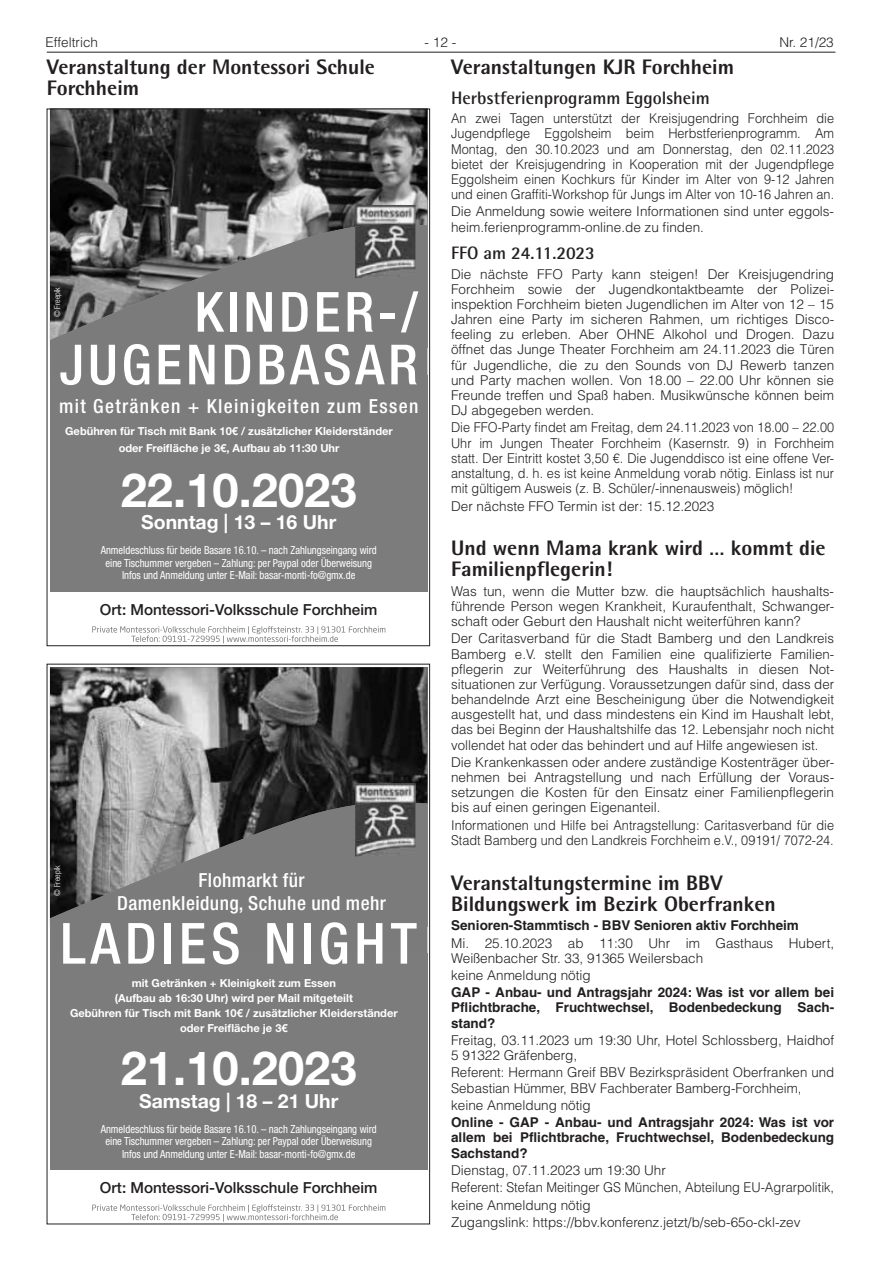
<style>
.page{position:relative;width:881px;height:1263px;background:#fff}
.page>*{position:absolute;margin:0;border:0;box-sizing:border-box;transform-origin:0 0}
.t1{font:500 condensed 56.85px "Helvetica Neue LT Std";letter-spacing:.085em;color:#fff}
.t2{font:500 condensed 55.35px/52.7px "Helvetica Neue LT Std";letter-spacing:.07em;color:#fff;text-align:right}
.t3{font:700 47.1px "Helvetica Neue LT Std";color:#fff}
.t4{font:800 21px/21.1px "Agfa Rotis Semisans";color:#231f20}
.t5{font:500 condensed 19.35px/23.2px "Helvetica Neue LT Std";letter-spacing:.02em;color:#fff;text-align:center}
.t6{font:500 condensed 19.35px "Helvetica Neue LT Std";letter-spacing:.07em;color:#fff}
.t7{font:700 19.35px "Helvetica Neue LT Std";color:#fff}
.t8{font:700 18px "Agfa Rotis Semisans";color:#231f20}
.t9{font:500 15.3px "Helvetica Neue LT Std";color:#231f20}
.t10{font:300 13.5px/15.1px "Helvetica LT";color:#231f20}
.t11{font:300 13.5px/15.1px "Helvetica LT";color:#231f20;text-align:justify;scale:.94 1}
.t12{font:700 13.5px/15.1px "Helvetica LT";color:#231f20;text-align:justify}
.t13{font:condensed 11.1px/12.5px "Helvetica Neue LT Std";letter-spacing:-.005em;color:#fff;text-align:center;scale:.96 1}
.t14{font:700 11.1px/15.3px "Helvetica Neue LT Std";color:#fff;text-align:center}
.t15{font:300 condensed 8.25px "Helvetica Neue LT Std";color:#fff}
</style>
<div class="page">
<hr style="left:47px;top:52px;width:788px;height:1px;background:#231f20">
<img style="left:50px;top:111px;width:377px;height:109px">
<svg style="left:50px;top:220px;width:377px;height:155px;background:#787878"></svg>
<img style="left:355px;top:205px;width:60px;height:19px">
<img style="left:355px;top:224px;width:60px;height:54px">
<svg style="left:92px;top:626px;width:293px;height:17px"></svg>
<div style="left:50px;top:375px;width:377px;height:216px;background:#7c7c7c"></div>
<img style="left:50px;top:667px;width:377px;height:132px">
<svg style="left:50px;top:799px;width:377px;height:154px;background:#767676"></svg>
<img style="left:355px;top:783px;width:60px;height:19px">
<img style="left:355px;top:802px;width:60px;height:54px">
<svg style="left:92px;top:1204px;width:293px;height:18px"></svg>
<div style="left:50px;top:953px;width:377px;height:216px;background:#7c7c7c"></div>
<p class="t10" style="left:45px;top:34px;width:54px">Effeltrich</p>
<p class="t10" style="left:424px;top:34px;width:33px">- 12 -</p>
<p class="t10" style="left:779px;top:34px;width:56px">Nr. 21/23</p>
<h3 class="t4" style="left:451px;top:56px;width:284px">Veranstaltungen KJR Forchheim</h3>
<h3 class="t8" style="left:451px;top:87px;width:260px">Herbstferienprogramm Eggolsheim</h3>
<p class="t11" style="left:451px;top:111px;width:409px">An zwei Tagen unterstützt der Kreisjugendring Forchheim die Jugendpflege Eggolsheim beim Herbstferienprogramm. Am Montag, den 30.10.2023 und am Donnerstag, den 02.11.2023 bietet der Kreisjugendring in Kooperation mit der Jugendpflege Eggolsheim einen Kochkurs für Kinder im Alter von 9-12 Jahren und einen Graffiti-Workshop für Jungs im Alter von 10-16 Jahren an.</p>
<p class="t10" style="left:451px;top:204px;width:384px">Die Anmeldung sowie weitere Informationen sind unter eggols&shy;heim.ferienprogramm-online.de zu finden.</p>
<h3 class="t8" style="left:451px;top:242px;width:145px">FFO am 24.11.2023</h3>
<p class="t10" style="left:451px;top:266px;width:384px;text-align:justify">Die nächste FFO Party kann steigen! Der Kreisjugendring Forchheim sowie der Jugendkontaktbeamte der Polizei&shy;inspektion Forchheim bieten Jugendlichen im Alter von 12 – 15<br>Jahren eine Party im sicheren Rahmen, um richtiges Disco&shy;feeling zu erleben. Aber OHNE Alkohol und Drogen. Dazu öffnet das Junge Theater Forchheim am 24.11.2023 die Türen für Jugendliche, die zu den Sounds von DJ Rewerb tanzen und Party machen wollen. Von 18.00 – 22.00 Uhr können sie Freunde treffen und Spaß haben. Musikwünsche können beim DJ abgegeben werden.</p>
<p class="t11" style="left:451px;top:420px;width:409px">Die FFO-Party findet am Freitag, dem 24.11.2023 von 18.00 – 22.00<br>Uhr im Jungen Theater Forchheim (Kasernstr. 9) in Forchheim statt. Der Eintritt kostet 3,50 €. Die Jugenddisco ist eine offene Ver&shy;anstaltung, d. h. es ist keine Anmeldung vorab nötig. Einlass ist nur mit gültigem Ausweis (z. B. Schüler/-innenausweis) möglich!</p>
<p class="t10" style="left:451px;top:498px;width:264px">Der nächste FFO Termin ist der: 15.12.2023</p>
<h3 class="t4" style="left:451px;top:537px;width:376px">Und wenn Mama krank wird … kommt die<br>Familienpflegerin!</h3>
<p class="t10" style="left:451px;top:583px;width:384px;text-align:justify">Was tun, wenn die Mutter bzw. die hauptsächlich haushalts&shy;führende Person wegen Krankheit, Kuraufenthalt, Schwanger&shy;schaft oder Geburt den Haushalt nicht weiterführen kann?</p>
<p class="t10" style="left:451px;top:631px;width:384px;text-align:justify">Der Caritasverband für die Stadt Bamberg und den Landkreis Bamberg e.V. stellt den Familien eine qualifizierte Familien&shy;pflegerin zur Weiterführung des Haushalts in diesen Not&shy;situationen zur Verfügung. Voraussetzungen dafür sind, dass der behandelnde Arzt eine Bescheinigung über die Notwendigkeit ausgestellt hat, und dass mindestens ein Kind im Haushalt lebt, das bei Beginn der Haushaltshilfe das 12. Lebensjahr noch nicht vollendet hat oder das behindert und auf Hilfe angewiesen ist.</p>
<p class="t10" style="left:451px;top:754px;width:384px;text-align:justify">Die Krankenkassen oder andere zuständige Kostenträger über&shy;nehmen bei Antragstellung und nach Erfüllung der Voraus&shy;setzungen die Kosten für den Einsatz einer Familienpflegerin bis auf einen geringen Eigenanteil.</p>
<p class="t11" style="left:451px;top:817px;width:409px">Informationen und Hilfe bei Antragstellung: Caritasverband für die<br>Stadt Bamberg und den Landkreis Forchheim e.V., 09191/ 7072-24.</p>
<h3 class="t4" style="left:451px;top:871px;width:326px">Veranstaltungstermine im BBV<br>Bildungswerk im Bezirk Oberfranken</h3>
<p class="t12" style="left:451px;top:918px;width:349px">Senioren-Stammtisch - BBV Senioren aktiv Forchheim</p>
<p class="t10" style="left:451px;top:935px;width:384px">Mi. 25.10.2023 ab 11:30 Uhr im Gasthaus Hubert,<br>Weißenbacher Str. 33, 91365 Weilersbach</p>
<p class="t10" style="left:451px;top:967px;width:141px">keine Anmeldung nötig</p>
<p class="t12" style="left:451px;top:985px;width:384px">GAP - Anbau- und Antragsjahr 2024: Was ist vor allem bei Pflichtbrache, Fruchtwechsel, Bodenbedeckung Sach&shy;stand?</p>
<p class="t10" style="left:451px;top:1032px;width:384px">Freitag, 03.11.2023 um 19:30 Uhr, Hotel Schlossberg, Haidhof<br>5 91322 Gräfenberg,</p>
<p class="t10" style="left:451px;top:1065px;width:384px">Referent: Hermann Greif BBV Bezirkspräsident Oberfranken und<br>Sebastian Hümmer, BBV Fachberater Bamberg-Forchheim,</p>
<p class="t10" style="left:451px;top:1097px;width:141px">keine Anmeldung nötig</p>
<p class="t12" style="left:451px;top:1115px;width:384px">Online - GAP - Anbau- und Antragsjahr 2024: Was ist vor allem bei Pflichtbrache, Fruchtwechsel, Bodenbedeckung Sachstand?</p>
<p class="t10" style="left:451px;top:1161px;width:384px;line-height:17.2px">Dienstag, 07.11.2023 um 19:30 Uhr<br>Referent: Stefan Meitinger GS München, Abteilung EU-Agrarpolitik, keine Anmeldung nötig<br>Zugangslink: https://bbv.konferenz.jetzt/b/seb-65o-ckl-zev</p>
<h3 class="t4" style="left:47px;top:56px;width:329px">Veranstaltung der Montessori Schule<br>Forchheim</h3>
<p class="t15" style="left:52px;top:317px;width:32px;rotate:-90deg">© Freepik</p>
<h2 class="t2" style="left:59px;top:285px;width:360px">KINDER-/<br>JugENDBASAR</h2>
<h3 class="t6" style="left:59px;top:394px;width:361px">mit getränken + Kleinigkeiten zum Essen</h3>
<p class="t14" style="left:65px;top:422px;width:329px;line-height:16.6px">Gebühren für Tisch mit Bank 10€ / zusätzlicher Kleiderständer oder Freifläche je 3€, Aufbau ab 11:30 Uhr</p>
<h3 class="t3" style="left:121px;top:461px;width:237px">22.10.2023</h3>
<h3 class="t7" style="left:141px;top:510px;width:196px">Sonntag | 13 – 16 Uhr</h3>
<p class="t13" style="left:101px;top:544px;width:289px">Anmeldeschluss für beide Basare 16.10. – nach Zahlungseingang wird eine Tischummer vergeben – Zahlung: per Paypal oder Überweisung<br>Infos und Anmeldung unter E-Mail: basar-monti-fo@gmx.de</p>
<p class="t9" style="left:100px;top:600px;width:279px">Ort: Montessori-Volksschule Forchheim</p>
<p class="t15" style="left:52px;top:896px;width:32px;rotate:-90deg">© Freepik</p>
<h3 class="t5" style="left:117px;top:868px;width:270px">Flohmarkt für<br>Damenkleidung, Schuhe und mehr</h3>
<h1 class="t1" style="left:60px;top:909px;width:358px">LADIES NIght</h1>
<p class="t14" style="left:70px;top:975px;width:329px">mit Getränken + Kleinigkeit zum Essen<br>(Aufbau ab 16:30 Uhr) wird per Mail mitgeteilt<br>Gebühren für Tisch mit Bank 10€ / zusätzlicher Kleiderständer oder Freifläche je 3€</p>
<h3 class="t3" style="left:121px;top:1039px;width:237px">21.10.2023</h3>
<h3 class="t7" style="left:139px;top:1089px;width:201px">Samstag | 18 – 21 Uhr</h3>
<p class="t13" style="left:101px;top:1122px;width:289px">Anmeldeschluss für beide Basare 16.10. – nach Zahlungseingang wird eine Tischummer vergeben – Zahlung: per Paypal oder Überweisung<br>Infos und Anmeldung unter E-Mail: basar-monti-fo@gmx.de</p>
<p class="t9" style="left:100px;top:1178px;width:279px">Ort: Montessori-Volksschule Forchheim</p>
</div>
